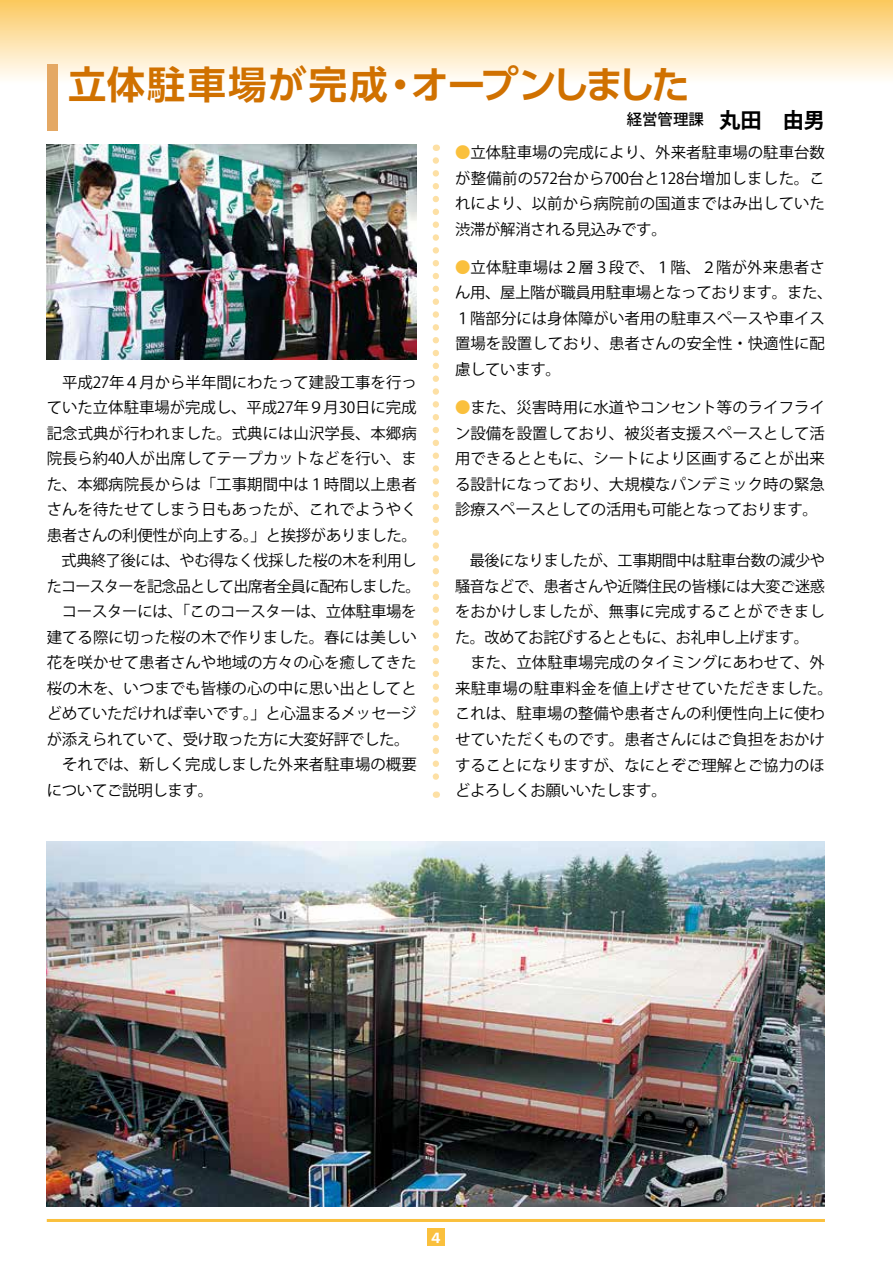
<style>
.page{position:relative;width:893px;height:1263px;background:#fff}
.page>*{position:absolute;margin:0;border:0;box-sizing:border-box;transform-origin:0 0}
.t1{font:700 38.25px "UD Shin Go Pro De";letter-spacing:.005em;color:#d07100}
.t2{font:15.45px/25.5px "Koz Go Pro";color:#000}
.t3{font:500 15.45px "Koz Go Pro";color:#000}
.t4{font:700 13.5px "Koz Go Pro";color:#fff}
.s1{font-weight:700;font-size:21.3px}
.s2{color:#fac03d}
</style>
<div class="page">
<div style="left:0;top:0;width:893px;height:85px;background:linear-gradient(to bottom,#fbc85f,#fff)"></div>
<hr style="left:47px;top:1219px;width:778px;height:3px;background:#fac03d">
<div style="left:427px;top:1229px;width:17px;height:17px;background:#fac03d"></div>
<div style="left:47px;top:64px;width:10px;height:66px;background:#e4a864"></div>
<svg style="left:433px;top:160px;width:6px;height:638px"></svg>
<img style="left:47px;top:145px;width:370px;height:215px">
<img style="left:47px;top:841px;width:778px;height:365px">
<h1 class="t1" style="left:68px;top:53px;width:623px">立体駐車場が完成・オープンしました</h1>
<p class="t3" style="left:627px;top:110px;width:200px">経営管理課 <span class="s1">丸田　由男</span></p>
<p class="t2" style="left:47px;top:370px;width:375px">　平成27年４月から半年間にわたって建設工事を行っていた立体駐車場が完成し、平成27年９月30日に完成記念式典が行われました。式典には山沢学長、本郷病院長ら約40人が出席してテープカットなどを行い、また、本郷病院長からは「工事期間中は１時間以上患者さんを待たせてしまう日もあったが、これでようやく患者さんの利便性が向上する。」と挨拶がありました。　式典終了後には、やむ得なく伐採した桜の木を利用したコースターを記念品として出席者全員に配布しました。　コースターには、「このコースターは、立体駐車場を建てる際に切った桜の木で作りました。春には美しい花を咲かせて患者さんや地域の方々の心を癒してきた桜の木を、いつまでも皆様の心の中に思い出としてとどめていただければ幸いです。」と心温まるメッセージが添えられていて、受け取った方に大変好評でした。　それでは、新しく完成しました外来者駐車場の概要についてご説明します。</p>
<p class="t2" style="left:455px;top:140px;width:371px;text-align:justify"><span class="s2">●</span>立体駐車場の完成により、外来者駐車場の駐車台数が整備前の572台から700台と128台増加しました。これにより、以前から病院前の国道まではみ出していた渋滞が解消される見込みです。</p>
<p class="t2" style="left:455px;top:255px;width:379px"><span class="s2">●</span>立体駐車場は２層３段で、１階、２階が外来患者さん用、屋上階が職員用駐車場となっております。また、<br>１階部分には身体障がい者用の駐車スペースや車イス置場を設置しており、患者さんの安全性・快適性に配慮しています。</p>
<p class="t2" style="left:455px;top:395px;width:371px;text-align:justify"><span class="s2">●</span>また、災害時用に水道やコンセント等のライフライン設備を設置しており、被災者支援スペースとして活用できるとともに、シートにより区画することが出来る設計になっており、大規模なパンデミック時の緊急診療スペースとしての活用も可能となっております。</p>
<p class="t2" style="left:455px;top:548px;width:379px">　最後になりましたが、工事期間中は駐車台数の減少や騒音などで、患者さんや近隣住民の皆様には大変ご迷惑をおかけしましたが、無事に完成することができました。改めてお詫びするとともに、お礼申し上げます。<br>　また、立体駐車場完成のタイミングにあわせて、外来駐車場の駐車料金を値上げさせていただきました。これは、駐車場の整備や患者さんの利便性向上に使わせていただくものです。患者さんにはご負担をおかけすることになりますが、なにとぞご理解とご協力のほどよろしくお願いいたします。</p>
<p class="t4" style="left:429px;top:1229px;width:15px">４</p>
</div>
